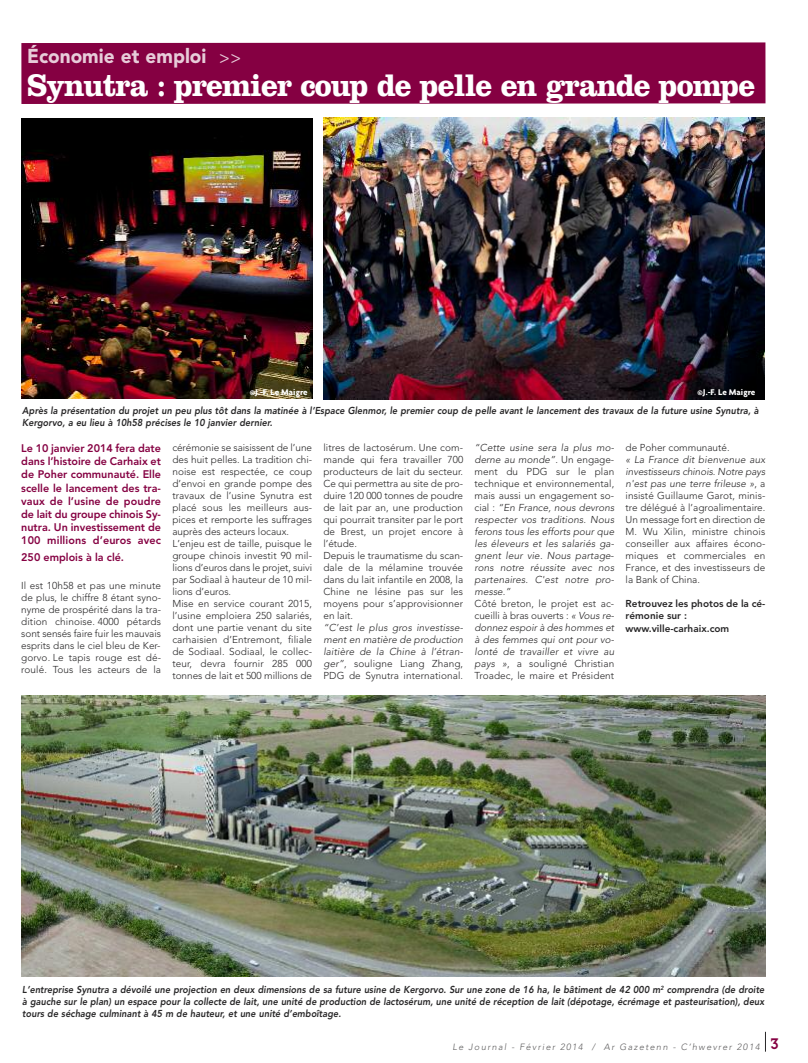
<style>
.page{position:relative;width:808px;height:1063px;background:#fff}
.page>*{position:absolute;margin:0;border:0;box-sizing:border-box;transform-origin:0 0}
.t1{font:700 32px "Clarendon";letter-spacing:-.03em;color:#fff;scale:.95 1}
.t2{font:900 20px "Avenir";color:#e7ccd9;scale:.95 1}
.t3{font:800 11px/13.2px "Avenir";color:#850042;text-align:justify}
.t4{font:300 10px/12px "Avenir";letter-spacing:.01em;color:#272627;text-align:justify}
.t5{font:italic 800 10px/12px "Avenir";letter-spacing:.005em;color:#272627;scale:.91 1}
.t6{font:italic 300 10px/12px "Avenir";letter-spacing:.01em;color:#272627;text-align:justify}
.t7{font:800 10px/12.4px "Avenir";color:#272627}
.t8{font:italic 300 9px "Avenir";letter-spacing:.155em;color:#5d5c5d}
.t9{font:700 9px "Agenda";color:#fff}
.s1{font-family:"Baker Signet";font-weight:400}
.s2{font-style:normal}
.s3{font-style:italic}
.s4{font-family:"Base Nine";font-weight:400;font-style:normal;font-size:16px;color:#850042}
</style>
<div class="page">
<div style="left:21px;top:42px;width:744px;height:62px;background:#850042"></div>
<img style="left:323px;top:118px;width:441px;height:282px">
<img style="left:21px;top:118px;width:291px;height:281px">
<img style="left:21px;top:696px;width:744px;height:280px">
<svg style="left:765px;top:1032px;width:1px;height:20px"></svg>
<h2 class="t2" style="left:27px;top:48px;width:227px">Économie et emploi <span class="s1">&gt;&gt;</span></h2>
<h1 class="t1" style="left:27px;top:66px;width:768px">Synutra : premier coup de pelle en grande pompe</h1>
<p class="t9" style="left:250px;top:387px;width:59px">©J.-F. Le Maigre</p>
<p class="t9" style="left:697px;top:386px;width:59px">©J.-F. Le Maigre</p>
<p class="t5" style="left:22px;top:405px;width:811px">Après la présentation du projet un peu plus tôt dans la matinée à l’Espace Glenmor, le premier coup de pelle avant le lancement des travaux de la future usine Synutra, à<br>Kergorvo, a eu lieu à 10h58 précises le 10 janvier dernier.</p>
<p class="t3" style="left:21px;top:442px;width:141px">Le 10 janvier 2014 fera date dans l’histoire de Carhaix et de Poher communauté. Elle scelle le lancement des tra&shy;vaux de l’usine de poudre de lait du groupe chinois Sy&shy;nutra. Un investissement de 100 millions d’euros avec</p>
<p class="t3" style="left:21px;top:552px;width:104px">250 emplois à la clé.</p>
<p class="t4" style="left:21px;top:581px;width:141px">Il est 10h58 et pas une minute de plus, le chiffre 8 étant syno&shy;nyme de prospérité dans la tra&shy;dition chinoise. 4000 pétards sont sensés faire fuir les mauvais esprits dans le ciel bleu de Ker&shy;gorvo. Le tapis rouge est dé&shy;roulé. Tous les acteurs de la</p>
<p class="t4" style="left:172px;top:443px;width:141px;text-align:left">cérémonie se saisissent de l’une des huit pelles. La tradition chi&shy;noise est respectée, ce coup d’envoi en grande pompe des travaux de l’usine Synutra est placé sous les meilleurs aus&shy;pices et remporte les suffrages auprès des acteurs locaux.<br>L’enjeu est de taille, puisque le groupe chinois investit 90 mil&shy;lions d’euros dans le projet, suivi par Sodiaal à hauteur de 10 mil&shy;lions d’euros.<br>Mise en service courant 2015, l’usine emploiera 250 salariés, dont une partie venant du site carhaisien d’Entremont, filiale de Sodiaal. Sodiaal, le collec&shy;teur, devra fournir 285 000 tonnes de lait et 500 millions de</p>
<p class="t4" style="left:323px;top:443px;width:141px;text-align:left">litres de lactosérum. Une com&shy;mande qui fera travailler 700 producteurs de lait du secteur.<br>Ce qui permettra au site de pro&shy;duire 120 000 tonnes de poudre de lait par an, une production qui pourrait transiter par le port de Brest, un projet encore à l’étude.<br>Depuis le traumatisme du scan&shy;dale de la mélamine trouvée dans du lait infantile en 2008, la<br>Chine ne lésine pas sur les moyens pour s’approvisionner en lait.</p>
<p class="t6" style="left:323px;top:623px;width:141px">“C’est le plus gros investisse&shy;ment en matière de production laitière de la Chine à l’étran&shy;ger”<span class="s2">, souligne Liang Zhang, PDG de Synutra international.</span></p>
<p class="t6" style="left:474px;top:443px;width:141px">“Cette usine sera la plus mo&shy;derne au monde”<span class="s2">. Un engage&shy;ment du PDG sur le plan technique et environnemental, mais aussi un engagement so&shy;cial :</span> “En France, nous devrons respecter vos traditions. Nous ferons tous les efforts pour que les éleveurs et les salariés ga&shy;gnent leur vie. Nous partage&shy;rons notre réussite avec nos partenaires. C'est notre pro&shy;messe.”</p>
<p class="t4" style="left:474px;top:599px;width:141px">Côté breton, le projet est ac&shy;cueilli à bras ouverts : <span class="s3">« Vous re&shy;donnez espoir à des hommes et à des femmes qui ont pour vo&shy;lonté de travailler et vivre au pays »</span>, a souligné Christian Troadec, le maire et Président</p>
<p class="t4" style="left:626px;top:443px;width:106px">de Poher communauté.</p>
<p class="t4" style="left:626px;top:455px;width:141px"><span class="s3">« La France dit bienvenue aux investisseurs chinois. Notre pays n'est pas une terre frileuse »</span>, a insisté Guillaume Garot, minis&shy;tre délégué à l’agroalimentaire.<br>Un message fort en direction de M. Wu Xilin, ministre chinois conseiller aux affaires écono&shy;miques et commerciales en France, et des investisseurs de la Bank of China.</p>
<p class="t7" style="left:626px;top:598px;width:141px">Retrouvez les photos de la cé&shy;rémonie sur : www.ville-carhaix.com</p>
<p class="t5" style="left:22px;top:985px;width:817px;text-align:justify">L’entreprise Synutra a dévoilé une projection en deux dimensions de sa future usine de Kergorvo. Sur une zone de 16 ha, le bâtiment de 42 000 m<sup>2</sup> comprendra (de droite à gauche sur le plan) un espace pour la collecte de lait, une unité de production de lactosérum, une unité de réception de lait (dépotage, écrémage et pasteurisation), deux tours de séchage culminant à 45 m de hauteur, et une unité d’emboîtage.</p>
<p class="t8" style="left:453px;top:1043px;width:328px">Le Journal - Février 2014 / Ar Gazetenn - C’hwevrer 2014 <span class="s4">3</span></p>
</div>
